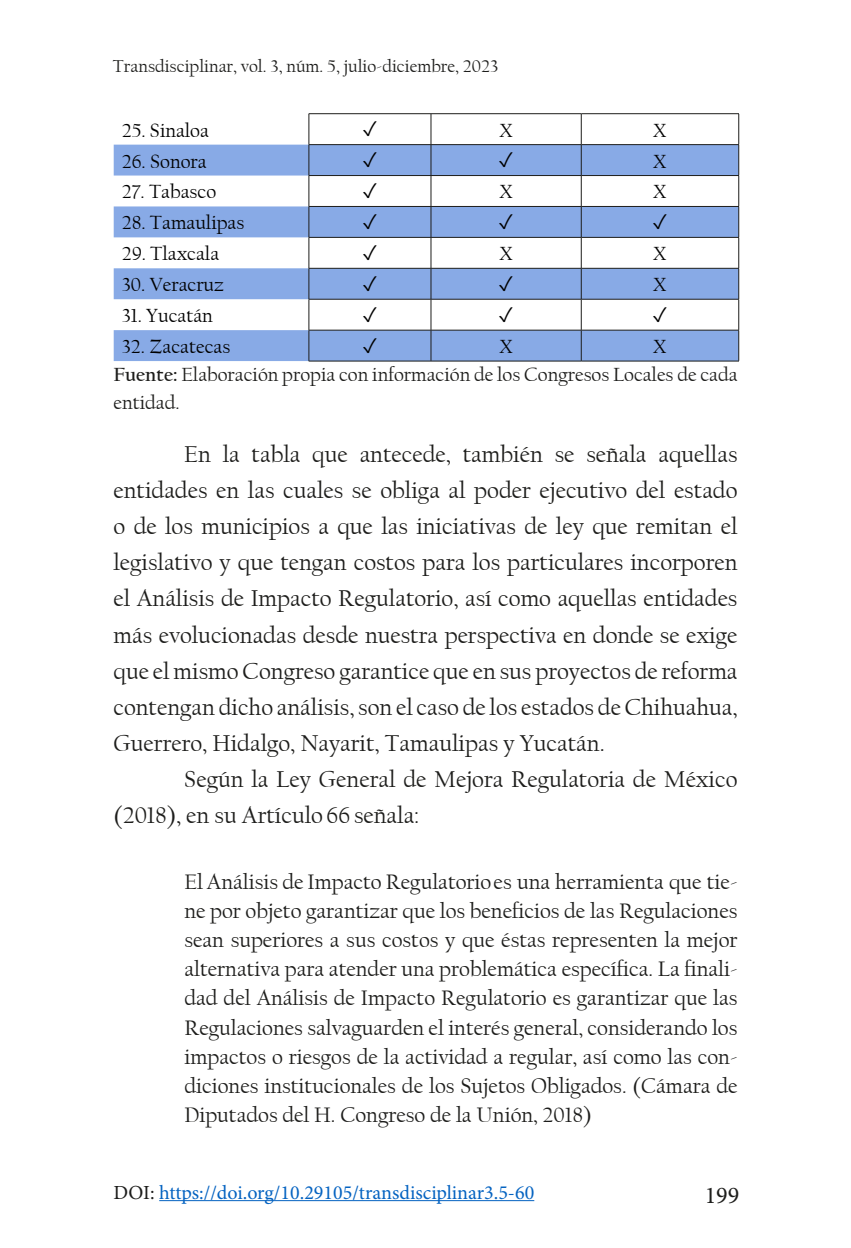
<style>
.page{position:relative;width:851px;height:1248px;background:#fff}
.page>*{position:absolute;margin:0;border:0;box-sizing:border-box;transform-origin:0 0}
.Trans_Texto_2{font:24px/36px "Californian FB";color:#1d1d1b;text-align:justify}
.t1{font:24px "Minion Pro";color:#1d1d1b}
.Trans_Textual{font:22px/29.2px "Californian FB";color:#1d1d1b;text-align:justify}
.Normal_wrd_10{font:20px "Californian FB";color:#000}
.Trans_Fuente{font:20px/28px "Californian FB";color:#1d1d1b}
.t2{font:20px "Minion Pro";color:#0563c1}
.t3{font:18px "Californian FB";color:#1d1d1b}
.s1{font-weight:700}
.s2{color:#1d1d1b}
</style>
<div class="page">
<hr style="left:159px;top:1199px;width:375px;height:1px;background:#0563c1">
<svg style="left:114px;top:145px;width:624px;height:216px;fill:#88aae6"></svg>
<hr style="left:308px;top:113px;width:123px;height:1px;background:#1d1d1b">
<hr style="left:308px;top:114px;width:1px;height:30px;background:#1d1d1b">
<hr style="left:431px;top:113px;width:150px;height:1px;background:#1d1d1b">
<hr style="left:430px;top:114px;width:1px;height:30px;background:#1d1d1b">
<hr style="left:581px;top:113px;width:157px;height:1px;background:#1d1d1b">
<hr style="left:581px;top:114px;width:1px;height:30px;background:#1d1d1b">
<hr style="left:738px;top:114px;width:1px;height:30px;background:#1d1d1b">
<hr style="left:308px;top:144px;width:123px;height:1px;background:#1d1d1b">
<hr style="left:308px;top:145px;width:1px;height:30px;background:#1d1d1b">
<hr style="left:431px;top:144px;width:150px;height:1px;background:#1d1d1b">
<hr style="left:430px;top:145px;width:1px;height:30px;background:#1d1d1b">
<hr style="left:581px;top:144px;width:157px;height:1px;background:#1d1d1b">
<hr style="left:581px;top:145px;width:1px;height:30px;background:#1d1d1b">
<hr style="left:738px;top:145px;width:1px;height:30px;background:#1d1d1b">
<hr style="left:308px;top:175px;width:123px;height:1px;background:#1d1d1b">
<hr style="left:308px;top:176px;width:1px;height:30px;background:#1d1d1b">
<hr style="left:431px;top:175px;width:150px;height:1px;background:#1d1d1b">
<hr style="left:430px;top:176px;width:1px;height:30px;background:#1d1d1b">
<hr style="left:581px;top:175px;width:157px;height:1px;background:#1d1d1b">
<hr style="left:581px;top:176px;width:1px;height:30px;background:#1d1d1b">
<hr style="left:738px;top:176px;width:1px;height:30px;background:#1d1d1b">
<hr style="left:308px;top:206px;width:123px;height:1px;background:#1d1d1b">
<hr style="left:308px;top:207px;width:1px;height:30px;background:#1d1d1b">
<hr style="left:431px;top:206px;width:150px;height:1px;background:#1d1d1b">
<hr style="left:430px;top:207px;width:1px;height:30px;background:#1d1d1b">
<hr style="left:581px;top:206px;width:157px;height:1px;background:#1d1d1b">
<hr style="left:581px;top:207px;width:1px;height:30px;background:#1d1d1b">
<hr style="left:738px;top:207px;width:1px;height:30px;background:#1d1d1b">
<hr style="left:308px;top:237px;width:123px;height:1px;background:#1d1d1b">
<hr style="left:308px;top:237px;width:1px;height:31px;background:#1d1d1b">
<hr style="left:431px;top:237px;width:150px;height:1px;background:#1d1d1b">
<hr style="left:430px;top:237px;width:1px;height:31px;background:#1d1d1b">
<hr style="left:581px;top:237px;width:157px;height:1px;background:#1d1d1b">
<hr style="left:581px;top:237px;width:1px;height:31px;background:#1d1d1b">
<hr style="left:738px;top:237px;width:1px;height:31px;background:#1d1d1b">
<hr style="left:308px;top:268px;width:123px;height:1px;background:#1d1d1b">
<hr style="left:308px;top:268px;width:1px;height:31px;background:#1d1d1b">
<hr style="left:431px;top:268px;width:150px;height:1px;background:#1d1d1b">
<hr style="left:430px;top:268px;width:1px;height:31px;background:#1d1d1b">
<hr style="left:581px;top:268px;width:157px;height:1px;background:#1d1d1b">
<hr style="left:581px;top:268px;width:1px;height:31px;background:#1d1d1b">
<hr style="left:738px;top:268px;width:1px;height:31px;background:#1d1d1b">
<hr style="left:308px;top:299px;width:123px;height:1px;background:#1d1d1b">
<hr style="left:308px;top:299px;width:1px;height:31px;background:#1d1d1b">
<hr style="left:431px;top:299px;width:150px;height:1px;background:#1d1d1b">
<hr style="left:430px;top:299px;width:1px;height:31px;background:#1d1d1b">
<hr style="left:581px;top:299px;width:157px;height:1px;background:#1d1d1b">
<hr style="left:581px;top:299px;width:1px;height:31px;background:#1d1d1b">
<hr style="left:738px;top:299px;width:1px;height:31px;background:#1d1d1b">
<hr style="left:308px;top:330px;width:123px;height:1px;background:#1d1d1b">
<hr style="left:308px;top:330px;width:1px;height:31px;background:#1d1d1b">
<hr style="left:431px;top:330px;width:150px;height:1px;background:#1d1d1b">
<hr style="left:430px;top:330px;width:1px;height:31px;background:#1d1d1b">
<hr style="left:581px;top:330px;width:157px;height:1px;background:#1d1d1b">
<hr style="left:581px;top:330px;width:1px;height:31px;background:#1d1d1b">
<hr style="left:738px;top:330px;width:1px;height:31px;background:#1d1d1b">
<hr style="left:308px;top:361px;width:123px;height:1px;background:#1d1d1b">
<hr style="left:431px;top:361px;width:150px;height:1px;background:#1d1d1b">
<hr style="left:581px;top:361px;width:157px;height:1px;background:#1d1d1b">
<svg style="left:363px;top:152px;width:13px;height:15px"></svg>
<svg style="left:499px;top:152px;width:13px;height:15px"></svg>
<svg style="left:363px;top:183px;width:13px;height:15px"></svg>
<svg style="left:363px;top:214px;width:13px;height:15px"></svg>
<svg style="left:499px;top:214px;width:13px;height:15px"></svg>
<svg style="left:653px;top:214px;width:13px;height:15px"></svg>
<svg style="left:363px;top:245px;width:13px;height:15px"></svg>
<svg style="left:363px;top:276px;width:13px;height:15px"></svg>
<svg style="left:499px;top:276px;width:13px;height:15px"></svg>
<svg style="left:363px;top:307px;width:13px;height:15px"></svg>
<svg style="left:499px;top:307px;width:13px;height:15px"></svg>
<svg style="left:653px;top:307px;width:13px;height:15px"></svg>
<svg style="left:363px;top:338px;width:13px;height:15px"></svg>
<p class="t3" style="left:113px;top:56px;width:387px">Transdisciplinar, vol. 3, núm. 5, julio-diciembre, 2023</p>
<p class="Normal_wrd_10" style="left:122px;top:119px;width:89px">25. Sinaloa</p>
<p class="Normal_wrd_10" style="left:499px;top:119px;width:15px">X</p>
<p class="Normal_wrd_10" style="left:653px;top:119px;width:15px">X</p>
<p class="Normal_wrd_10" style="left:122px;top:150px;width:86px">26. Sonora</p>
<p class="Normal_wrd_10" style="left:653px;top:150px;width:15px">X</p>
<p class="Normal_wrd_10" style="left:122px;top:181px;width:96px">27. Tabasco</p>
<p class="Normal_wrd_10" style="left:499px;top:181px;width:15px">X</p>
<p class="Normal_wrd_10" style="left:653px;top:181px;width:15px">X</p>
<p class="Normal_wrd_10" style="left:122px;top:212px;width:124px">28. Tamaulipas</p>
<p class="Normal_wrd_10" style="left:122px;top:243px;width:99px">29. Tlaxcala</p>
<p class="Normal_wrd_10" style="left:499px;top:243px;width:15px">X</p>
<p class="Normal_wrd_10" style="left:653px;top:243px;width:15px">X</p>
<p class="Normal_wrd_10" style="left:122px;top:273px;width:104px">30. Veracruz</p>
<p class="Normal_wrd_10" style="left:653px;top:273px;width:15px">X</p>
<p class="Normal_wrd_10" style="left:122px;top:304px;width:93px">31. Yucatán</p>
<p class="Normal_wrd_10" style="left:122px;top:335px;width:110px">32. Zacatecas</p>
<p class="Normal_wrd_10" style="left:499px;top:335px;width:15px">X</p>
<p class="Normal_wrd_10" style="left:653px;top:335px;width:15px">X</p>
<p class="Trans_Fuente" style="left:113px;top:361px;width:625px"><span class="s1">Fuente:</span> Elaboración propia con información de los Congresos Locales de cada entidad.</p>
<p class="Trans_Texto_2" style="left:113px;top:437px;width:625px;text-indent:71px">En la tabla que antecede, también se señala aquellas entidades en las cuales se obliga al poder ejecutivo del estado o de los municipios a que las iniciativas de ley que remitan el legislativo y que tengan costos para los particulares incorporen el Análisis de Impacto Regulatorio, así como aquellas entidades más evolucionadas desde nuestra perspectiva en donde se exige que el mismo Congreso garantice que en sus proyectos de reforma contengan dicho análisis, son el caso de los estados de Chihuahua, Guerrero, Hidalgo, Nayarit, Tamaulipas y Yucatán.</p>
<p class="Trans_Texto_2" style="left:113px;top:761px;width:625px;text-indent:71px">Según la Ley General de Mejora Regulatoria de México (2018), en su Artículo 66 señala:</p>
<p class="Trans_Textual" style="left:184px;top:867px;width:554px">El Análisis de Impacto Regulatorio es una herramienta que tie&shy;ne por objeto garantizar que los beneficios de las Regulaciones sean superiores a sus costos y que éstas representen la mejor alternativa para atender una problemática específica. La finali&shy;dad del Análisis de Impacto Regulatorio es garantizar que las Regulaciones salvaguarden el interés general, considerando los impactos o riesgos de la actividad a regular, así como las con&shy;diciones institucionales de los Sujetos Obligados. (Cámara de Diputados del H. Congreso de la Unión, 2018)</p>
<p class="t2" style="left:113px;top:1178px;width:422px"><span class="s2">DOI:</span> https://doi.org/10.29105/transdisciplinar3.5-60</p>
<p class="t1" style="left:704px;top:1178px;width:36px">199</p>
</div>
